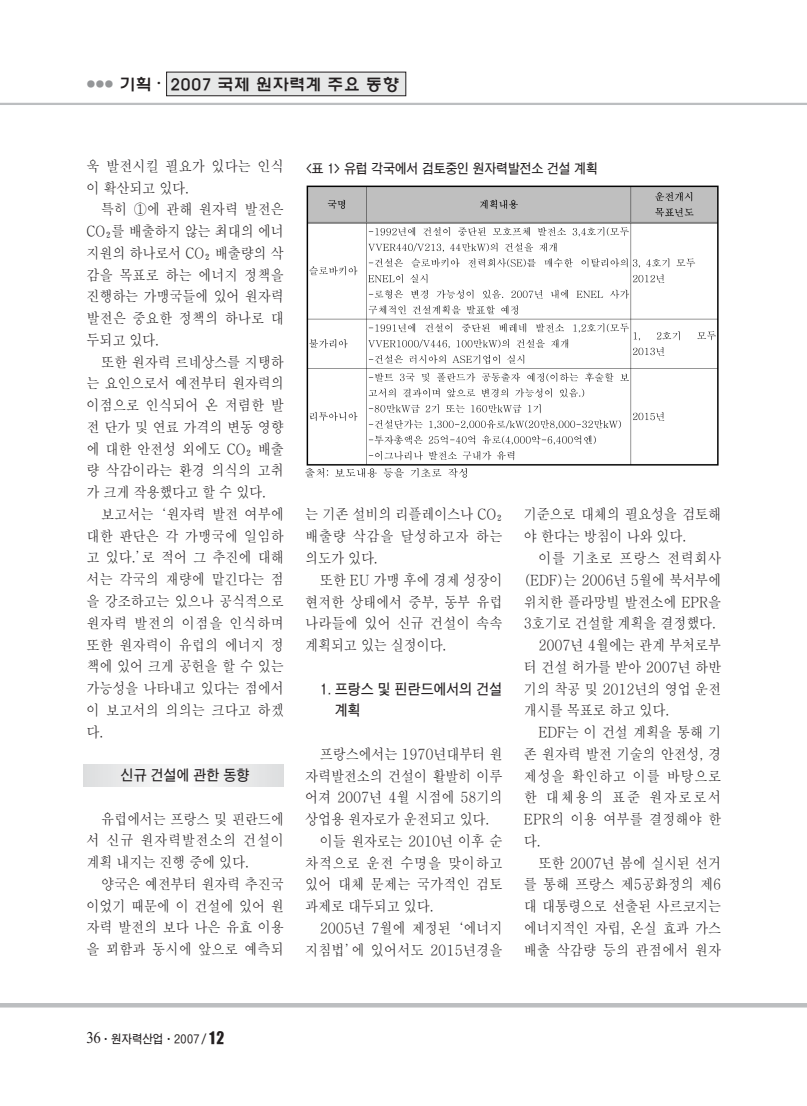
<style>
.page{position:relative;width:807px;height:1106px;background:#fff}
.page>*{position:absolute;margin:0;border:0;box-sizing:border-box;transform-origin:0 0}
.t1{font:500 16.5px "HY Wul Nun";color:#231f20}
.t2{font:500 14.7px/21.8px "HY Sin Myeong Jo";letter-spacing:-.02em;color:#231f20;text-align:justify;scale:.9 1}
.t3{font:500 14.7px/21.8px "HY Sin Myeong Jo";letter-spacing:.005em;color:#231f20;scale:.9 1}
.t4{font:500 14.7px "HY Sin Myeong Jo";letter-spacing:.045em;color:#231f20;scale:.9 1}
.t5{font:700 14.7px/21.8px "HY Go Thic";letter-spacing:-.02em;color:#231f20;scale:.9 1}
.t6{font:500 14.7px "HY Sin Myeong Jo";color:#231f20;scale:.9 1}
.t7{font:500 14.7px "HY Sin Myeong Jo";letter-spacing:.04em;color:#231f20;scale:.9 1}
.t8{font:500 14.7px "HY Sin Myeong Jo";letter-spacing:.12em;color:#231f20;scale:.9 1}
.t9{font:700 13.5px "HY Go Thic";letter-spacing:-.03em;color:#231f20;scale:.9 1}
.t10{font:700 12px "HY Go Thic";letter-spacing:-.03em;color:#231f20;scale:.9 1}
.t11{font:500 9px "HY Wul Nun";color:#949698}
.s1{font-size:16.5px;color:#231f20}
.s2{font-family:"Times New Roman";font-weight:400;font-size:16.5px}
.s3{font-family:"HY Head Line";font-size:15px}
</style>
<div class="page">
<hr style="left:0;top:103px;width:807px;height:2px;background:#bcbec0">
<hr style="left:0;top:1003px;width:807px;height:4px;background:#bcbec0">
<div style="left:85px;top:764px;width:198px;height:23px;background:#dddedf"></div>
<div style="left:98px;top:764px;width:172px;height:23px;background:#e1e2e3"></div>
<div style="left:111px;top:764px;width:146px;height:23px;background:#e5e6e7"></div>
<div style="left:121px;top:764px;width:125px;height:23px;background:#e9e9ea"></div>
<div style="left:132px;top:764px;width:104px;height:23px;background:#eceded"></div>
<div style="left:145px;top:764px;width:78px;height:23px;background:#f0f1f1"></div>
<div style="left:155px;top:764px;width:57px;height:23px;background:#f4f5f5"></div>
<div style="left:168px;top:764px;width:31px;height:23px;background:#f8f8f9"></div>
<div style="left:176px;top:764px;width:16px;height:23px;background:#fcfcfc"></div>
<img style="left:305px;top:185px;width:414px;height:293px">
<div style="left:167px;top:72px;width:239px;height:24px;background:#e7e8e8"></div>
<div style="left:166px;top:72px;width:240px;height:24px;border:1px solid #231f20"></div>
<p class="t11" style="left:87px;top:80px;width:67px">●●● <span class="s1">기획</span></p>
<p class="t1" style="left:158px;top:77px;width:243px"><sup>●</sup> 2007 국제 원자력계 주요 동향</p>
<p class="t3" style="left:87px;top:156px;width:221px">욱 발전시킬 필요가 있다는 인식 이 확산되고 있다.</p>
<p class="t2" style="left:87px;top:200px;width:221px;text-indent:15px">특히 ①에 관해 원자력 발전은 CO₂를 배출하지 않는 최대의 에너 지원의 하나로서 CO₂배출량의 삭 감을 목표로 하는 에너지 정책을 진행하는 가맹국들에 있어 원자력 발전은 중요한 정책의 하나로 대 두되고 있다.</p>
<p class="t2" style="left:87px;top:352px;width:221px;text-indent:15px">또한 원자력 르네상스를 지탱하 는 요인으로서 예전부터 원자력의 이점으로 인식되어 온 저렴한 발 전 단가 및 연료 가격의 변동 영향 에 대한 안전성 외에도 CO₂배출 량 삭감이라는 환경 의식의 고취 가 크게 작용했다고 할 수 있다.</p>
<p class="t2" style="left:87px;top:504px;width:221px;text-indent:15px">보고서는‘원자력 발전 여부에 대한 판단은 각 가맹국에 일임하 고 있다.’로 적어 그 추진에 대해 서는 각국의 재량에 맡긴다는 점 을 강조하고는 있으나 공식적으로 원자력 발전의 이점을 인식하며 또한 원자력이 유럽의 에너지 정 책에 있어 크게 공헌을 할 수 있는 가능성을 나타내고 있다는 점에서 이 보고서의 의의는 크다고 하겠 다.</p>
<p class="t5" style="left:121px;top:765px;width:145px">신규 건설에 관한 동향</p>
<p class="t2" style="left:87px;top:809px;width:221px;text-indent:15px">유럽에서는 프랑스 및 핀란드에 서 신규 원자력발전소의 건설이 계획 내지는 진행 중에 있다.</p>
<p class="t2" style="left:87px;top:874px;width:221px;text-indent:15px">양국은 예전부터 원자력 추진국 이었기 때문에 이 건설에 있어 원 자력 발전의 보다 나은 유효 이용 을 꾀함과 동시에 앞으로 예측되</p>
<p class="t9" style="left:305px;top:163px;width:327px">&lt;표 1&gt; 유럽 각국에서 검토중인 원자력발전소 건설 계획</p>
<p class="t2" style="left:305px;top:505px;width:228px;text-align:left">는 기존 설비의 리플레이스나 CO₂ 배출량 삭감을 달성하고자 하는 의도가 있다.</p>
<p class="t2" style="left:305px;top:570px;width:221px;text-indent:15px">또한 EU 가맹 후에 경제 성장이 현저한 상태에서 중부, 동부 유럽 나라들에 있어 신규 건설이 속속 계획되고 있는 실정이다.</p>
<p class="t5" style="left:335px;top:679px;width:188px;text-indent:-15px">1. 프랑스 및 핀란드에서의 건설 계획</p>
<p class="t2" style="left:320px;top:744px;width:205px">프랑스에서는 1970년대부터 원</p>
<p class="t2" style="left:305px;top:766px;width:221px">자력발전소의 건설이 활발히 이루</p>
<p class="t2" style="left:305px;top:788px;width:221px">어져 2007년 4월 시점에 58기의</p>
<p class="t2" style="left:305px;top:809px;width:206px">상업용 원자로가 운전되고 있다.</p>
<p class="t2" style="left:320px;top:831px;width:205px">이들 원자로는 2010년 이후 순</p>
<p class="t4" style="left:305px;top:856px;width:221px">차적으로 운전 수명을 맞이하고</p>
<p class="t3" style="left:305px;top:875px;width:221px">있어 대체 문제는 국가적인 검토</p>
<p class="t2" style="left:305px;top:896px;width:144px">과제로 대두되고 있다.</p>
<p class="t2" style="left:320px;top:918px;width:205px">2005년 7월에 제정된‘에너지</p>
<p class="t3" style="left:305px;top:940px;width:221px">지침법’에 있어서도 2015년경을</p>
<p class="t2" style="left:524px;top:505px;width:221px">기준으로 대체의 필요성을 검토해 야 한다는 방침이 나와 있다.</p>
<p class="t7" style="left:539px;top:552px;width:205px">이를 기초로 프랑스 전력회사</p>
<p class="t2" style="left:524px;top:570px;width:221px">(EDF)는 2006년 5월에 북서부에</p>
<p class="t2" style="left:524px;top:592px;width:221px">위치한 플라망빌 발전소에 EPR을</p>
<p class="t2" style="left:524px;top:614px;width:215px">3호기로 건설할 계획을 결정했다.</p>
<p class="t2" style="left:539px;top:635px;width:205px">2007년 4월에는 관계 부처로부</p>
<p class="t2" style="left:524px;top:657px;width:221px">터 건설 허가를 받아 2007년 하반</p>
<p class="t2" style="left:524px;top:679px;width:221px">기의 착공 및 2012년의 영업 운전</p>
<p class="t2" style="left:524px;top:701px;width:163px">개시를 목표로 하고 있다.</p>
<p class="t2" style="left:539px;top:722px;width:205px">EDF는 이 건설 계획을 통해 기</p>
<p class="t2" style="left:524px;top:744px;width:221px">존 원자력 발전 기술의 안전성, 경</p>
<p class="t4" style="left:524px;top:769px;width:221px">제성을 확인하고 이를 바탕으로</p>
<p class="t8" style="left:524px;top:791px;width:221px">한 대체용의 표준 원자로로서</p>
<p class="t6" style="left:524px;top:813px;width:221px">EPR의 이용 여부를 결정해야 한</p>
<p class="t2" style="left:524px;top:831px;width:20px">다.</p>
<p class="t2" style="left:539px;top:853px;width:205px">또한 2007년 봄에 실시된 선거</p>
<p class="t2" style="left:524px;top:875px;width:221px">를 통해 프랑스 제5공화정의 제6</p>
<p class="t2" style="left:524px;top:896px;width:221px">대 대통령으로 선출된 사르코지는</p>
<p class="t2" style="left:524px;top:918px;width:221px">에너지적인 자립, 온실 효과 가스</p>
<p class="t3" style="left:524px;top:940px;width:221px">배출 삭감량 등의 관점에서 원자</p>
<p class="t10" style="left:87px;top:1034px;width:155px"><span class="s2">36</span>ㆍ원자력산업ㆍ2007 / <span class="s3">12</span></p>
</div>
